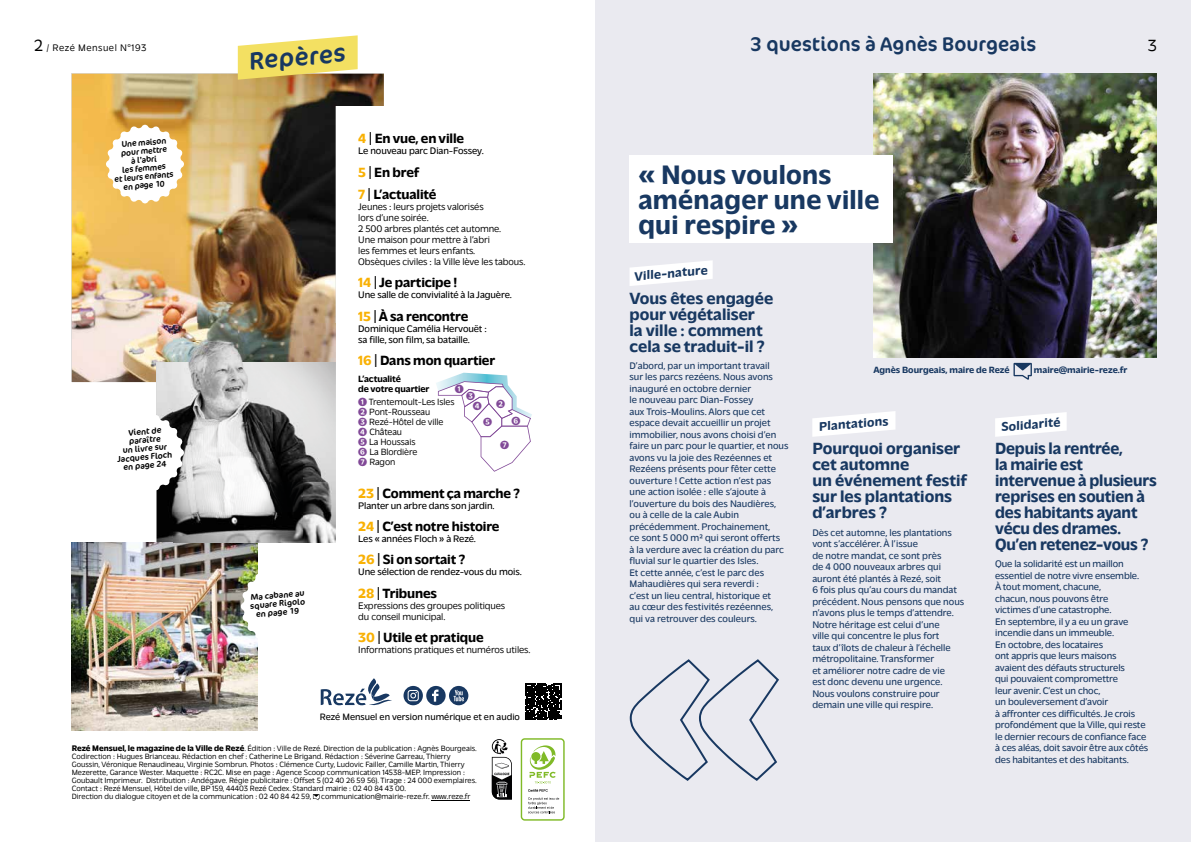
<style>
.page{position:relative;width:1191px;height:842px;background:#fff}
.page>*{position:absolute;margin:0;border:0;box-sizing:border-box;transform-origin:0 0}
.t1{font:700 28px/25px "Massilia";letter-spacing:.01em;color:#183861}
.t2{font:25px "Cocon Pro";color:#183861}
.t3{font:20px "Cocon Pro";color:#183861}
.t4{font:700 17px/16px "Massilia";letter-spacing:-.01em;color:#183861}
.t5{font:200 17px "Massilia";color:#000}
.t6{font:700 14px/22.3px "Massilia";letter-spacing:-.01em;color:#000}
.t7{font:700 13px "Massilia";color:#183861}
.t8{font:700 12px/9.6px "Massilia";color:#814997}
.t9{font:300 10px/11.5px "Massilia";color:#183861}
.t10{font:200 10px/11px "Massilia";letter-spacing:-.01em;color:#000}
.t11{font:300 10px/11px "Massilia";letter-spacing:-.01em;color:#000}
.t12{font:200 10px "Massilia";letter-spacing:.05em;color:#000}
.t13{font:300 9.7px "Massilia";color:#000}
.t14{font:200 9.5px/10px "Massilia";letter-spacing:-.01em;color:#000}
.t15{font:700 9.5px "Massilia";color:#183861}
.t16{font:700 9.5px/10px "Massilia";letter-spacing:-.01em;color:#000}
.t17{font:8.5px/8.5px "Cocon Pro";color:#000;text-align:center}
.t18{font:200 8px/8px "Massilia";color:#000}
.s1{font-size:17px}
.s2{color:#f9b104}
.s3{font-weight:200;font-size:19.6px}
.s4{font-weight:700;font-size:12px;color:#814997}
.s5{font-weight:800;font-size:8.5px}
</style>
<div class="page">
<div style="left:595px;top:0;width:596px;height:842px;background:#eaeaf0"></div>
<svg style="left:491px;top:739px;width:21px;height:61px"></svg>
<img style="left:72px;top:74px;width:312px;height:308px">
<img style="left:157px;top:362px;width:16px;height:181px">
<img style="left:72px;top:543px;width:185px;height:187px">
<div style="left:335px;top:106px;width:226px;height:572px;background:#fff"></div>
<svg style="left:436px;top:373px;width:96px;height:99px"></svg>
<svg style="left:240px;top:566px;width:18px;height:80px"></svg>
<svg style="left:105px;top:124px;width:80px;height:80px"></svg>
<img style="left:873px;top:74px;width:284px;height:283px">
<svg style="left:630px;top:260px;width:82px;height:26px"></svg>
<svg style="left:812px;top:411px;width:83px;height:26px"></svg>
<svg style="left:995px;top:412px;width:71px;height:25px"></svg>
<svg style="left:630px;top:659px;width:149px;height:122px"></svg>
<div style="left:629px;top:156px;width:264px;height:87px;background:#fff"></div>
<svg style="left:321px;top:678px;width:71px;height:28px"></svg>
<svg style="left:403px;top:686px;width:65px;height:19px"></svg>
<svg style="left:525px;top:683px;width:36px;height:1px"></svg>
<svg style="left:525px;top:684px;width:36px;height:36px"></svg>
<svg style="left:238px;top:35px;width:120px;height:45px;background:#ead774"></svg>
<svg style="left:1013px;top:363px;width:19px;height:17px"></svg>
<hr style="left:431px;top:800px;width:39px;height:1px;background:#000">
<svg style="left:313px;top:794px;width:6px;height:6px"></svg>
<div style="left:521px;top:738px;width:43px;height:83px;border:1px solid #80ba27;border-radius:3px"></div>
<svg style="left:529px;top:745px;width:27px;height:38px"></svg>
<svg style="left:528px;top:789px;width:31px;height:24px"></svg>
<img style="left:173px;top:323px;width:163px;height:220px">
<svg style="left:156px;top:413px;width:29px;height:80px"></svg>
<h3 class="t3" style="left:750px;top:31px;width:287px">3 questions à Agnès Bourgeais</h3>
<p class="t12" style="left:34px;top:41px;width:114px"><span class="s1">2</span> / Rezé Mensuel N°193</p>
<h3 class="t5" style="left:1148px;top:34px;width:11px">3</h3>
<h2 class="t2" style="left:247px;top:44px;width:98px;rotate:-5deg">Repères</h2>
<p class="t17" style="left:121px;top:140px;width:46px;rotate:-5deg">Une maison</p>
<p class="t17" style="left:121px;top:149px;width:47px;rotate:-5deg">pour mettre</p>
<p class="t17" style="left:131px;top:156px;width:27px;rotate:-5deg">à l’abri</p>
<p class="t17" style="left:122px;top:166px;width:45px;rotate:-5deg">les femmes</p>
<p class="t17" style="left:114px;top:175px;width:61px;rotate:-5deg">et leurs enfants</p>
<p class="t17" style="left:123px;top:183px;width:43px;rotate:-5deg">en page 10</p>
<p class="t17" style="left:115px;top:429px;width:56px;rotate:-5deg">Vient de paraître<br>un livre sur<br>Jacques Floch en page 24</p>
<p class="t17" style="left:249px;top:593px;width:57px;rotate:-5deg">Ma cabane au square Rigolo en page 19</p>
<h3 class="t6" style="left:358px;top:126px;width:107px"><span class="s2">4</span> <span class="s3">I</span> En vue, en ville</h3>
<p class="t11" style="left:358px;top:145px;width:127px">Le nouveau parc Dian-Fossey.</p>
<h3 class="t6" style="left:358px;top:160px;width:80px"><span class="s2">5</span> <span class="s3">I</span> En bref<br><span class="s2">7</span> <span class="s3">I</span> L’actualité</h3>
<p class="t10" style="left:358px;top:200px;width:169px">Jeunes : leurs projets valorisés<br>lors d’une soirée.<br>2 500 arbres plantés cet automne.<br>Une maison pour mettre à l’abri<br>les femmes et leurs enfants.<br>Obsèques civiles : la Ville lève les tabous.</p>
<h3 class="t6" style="left:358px;top:270px;width:100px"><span class="s2">14</span> <span class="s3">I</span> Je participe !</h3>
<p class="t11" style="left:358px;top:289px;width:155px">Une salle de convivialité à la Jaguère.</p>
<h3 class="t6" style="left:358px;top:304px;width:112px"><span class="s2">15</span> <span class="s3">I</span> À sa rencontre</h3>
<p class="t11" style="left:358px;top:322px;width:130px">Dominique Camélia Hervouët : sa fille, son film, sa bataille.</p>
<h3 class="t6" style="left:358px;top:348px;width:138px"><span class="s2">16</span> <span class="s3">I</span> Dans mon quartier</h3>
<p class="t16" style="left:358px;top:373px;width:73px">L’actualité<br>de votre quartier</p>
<p class="t14" style="left:358px;top:396px;width:98px"><span class="s4">1</span> Trentemoult- Les Isles<br><span class="s4">2</span> Pont-Rousseau<br><span class="s4">3</span> Rezé-Hôtel de ville<br><span class="s4">4</span> Château<br><span class="s4">5</span> La Houssais<br><span class="s4">6</span> La Blordière<br><span class="s4">7</span> Ragon</p>
<p class="t8" style="left:455px;top:384px;width:11px">1</p>
<p class="t8" style="left:473px;top:390px;width:34px;text-indent:-7px">3<br>4 2</p>
<p class="t8" style="left:483px;top:416px;width:11px">5</p>
<p class="t8" style="left:511px;top:415px;width:11px">6</p>
<p class="t8" style="left:500px;top:439px;width:11px">7</p>
<h3 class="t6" style="left:358px;top:481px;width:163px"><span class="s2">23</span> <span class="s3">I</span> Comment ça marche ?</h3>
<p class="t11" style="left:358px;top:499px;width:138px">Planter un arbre dans son jardin.</p>
<h3 class="t6" style="left:358px;top:514px;width:143px"><span class="s2">24</span> <span class="s3">I</span> C’est notre histoire</h3>
<p class="t11" style="left:358px;top:532px;width:119px">Les « années Floch » à Rezé.</p>
<h3 class="t6" style="left:358px;top:547px;width:108px"><span class="s2">26</span> <span class="s3">I</span> Si on sortait ?</h3>
<p class="t11" style="left:358px;top:566px;width:165px">Une sélection de rendez-vous du mois .</p>
<h3 class="t6" style="left:358px;top:581px;width:80px"><span class="s2">28</span> <span class="s3">I</span> Tribunes</h3>
<p class="t10" style="left:358px;top:599px;width:148px">Expressions des groupes politiques du conseil municipal .</p>
<h3 class="t6" style="left:358px;top:625px;width:127px"><span class="s2">30</span> <span class="s3">I</span> Utile et pratique</h3>
<p class="t10" style="left:358px;top:643px;width:174px">Informations pratiques et numéros utiles.</p>
<p class="t13" style="left:320px;top:710px;width:202px">Rezé Mensuel en version numérique et en audio</p>
<p class="t18" style="left:72px;top:744px;width:406px"><span class="s5">Rezé Mensuel, le magazine de la Ville de Rezé</span>. Édition : Ville de Rezé. Direction de la publication : Agnès Bourgeais.<br>Codirection : Hugues Brianceau. Rédaction en chef : Catherine Le Brigand. Rédaction : Séverine Garreau, Thierry Goussin, Véronique Renaudineau, Virginie Sombrun. Photos : Clémence Curty, Ludovic Failler, Camille Martin, Thierry Mezerette, Garance Wester. Maquette : RC2C. Mise en page : Agence Scoop communication 14538-MEP. Impression :<br>Goubault Imprimeur. Distribution : Andégave. Régie publicitaire : Offset 5 (02 40 26 59 56). Tirage : 24 000 exemplaires.<br>Contact : Rezé Mensuel, Hôtel de ville, BP 159, 44403 Rezé Cedex. Standard mairie : 02 40 84 43 00.<br>Direction du dialogue citoyen et de la communication : 02 40 84 42 59, communication@mairie-reze.fr. www.reze.fr</p>
<h1 class="t1" style="left:638px;top:160px;width:243px">« Nous voulons aménager une ville qui respire »</h1>
<h3 class="t7" style="left:633px;top:267px;width:75px;rotate:-5deg">Ville-nature</h3>
<h3 class="t4" style="left:629px;top:288px;width:145px">Vous êtes engagée pour végétaliser<br>la ville : comment cela se traduit-il ?</h3>
<p class="t9" style="left:629px;top:359px;width:160px">D’abord, par un important travail<br>sur les parcs rezéens. Nous avons inauguré en octobre dernier<br>le nouveau parc Dian-Fossey<br>aux Trois-Moulins. Alors que cet espace devait accueillir un projet immobilier, nous avons choisi d’en faire un parc pour le quartier, et nous avons vu la joie des Rezéennes et<br>Rezéens présents pour fêter cette ouverture ! Cette action n’est pas une action isolée : elle s’ajoute à l’ouverture du bois des Naudières, ou à celle de la cale Aubin précédemment. Prochainement,<br>ce sont 5 000 m² qui seront offerts<br>à la verdure avec la création du parc fluvial sur le quartier des Isles.<br>Et cette année, c’est le parc des<br>Mahaudières qui sera reverdi :<br>c’est un lieu central, historique et<br>au cœur des festivités rezéennes, qui va retrouver des couleurs.</p>
<p class="t15" style="left:873px;top:364px;width:138px">Agnès Bourgeais, maire de Rezé</p>
<p class="t15" style="left:1033px;top:364px;width:95px">maire@mairie-reze.fr</p>
<h3 class="t7" style="left:818px;top:418px;width:71px;rotate:-5deg">Plantations</h3>
<h3 class="t7" style="left:1000px;top:418px;width:61px;rotate:-5deg">Solidarité</h3>
<h3 class="t4" style="left:812px;top:439px;width:156px">Pourquoi organiser cet automne<br>un événement festif sur les plantations d’arbres ?</h3>
<p class="t9" style="left:812px;top:526px;width:153px">Dès cet automne, les plantations vont s’accélérer. À l’issue<br>de notre mandat, ce sont près<br>de 4 000 nouveaux arbres qui auront été plantés à Rezé, soit<br>6 fois plus qu’au cours du mandat précédent. Nous pensons que nous n’avons plus le temps d’attendre.<br>Notre héritage est celui d’une<br>ville qui concentre le plus fort<br>taux d’îlots de chaleur à l’échelle métropolitaine. Transformer<br>et améliorer notre cadre de vie<br>est donc devenu une urgence.<br>Nous voulons construire pour demain une ville qui respire.</p>
<h3 class="t4" style="left:995px;top:439px;width:163px">Depuis la rentrée,<br>la mairie est intervenue à plusieurs reprises en soutien à des habitants ayant vécu des drames.<br>Qu’en retenez-vous ?</h3>
<p class="t9" style="left:995px;top:557px;width:155px">Que la solidarité est un maillon essentiel de notre vivre ensemble.<br>À tout moment, chacune,<br>chacun, nous pouvons être<br>victimes d’une catastrophe.<br>En septembre, il y a eu un grave incendie dans un immeuble.<br>En octobre, des locataires<br>ont appris que leurs maisons avaient des défauts structurels<br>qui pouvaient compromettre<br>leur avenir. C’est un choc,<br>un bouleversement d’avoir<br>à affronter ces difficultés. Je crois profondément que la Ville, qui reste le dernier recours de confiance face à ces aléas, doit savoir être aux côtés des habitantes et des habitants.</p>
</div>
